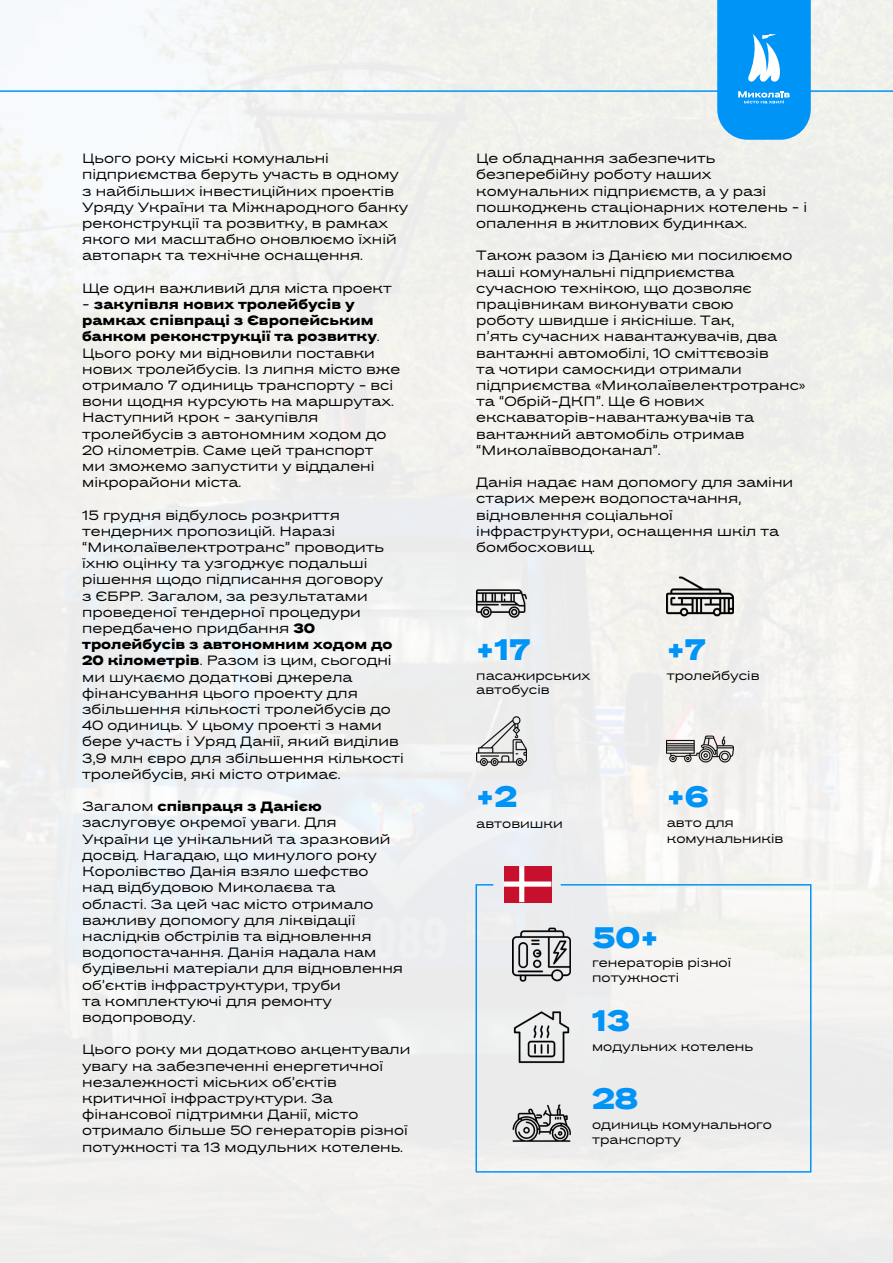
<style>
.page{position:relative;width:893px;height:1263px;background:#fff}
.page>*{position:absolute;margin:0;border:0;box-sizing:border-box;transform-origin:0 0}
.t1{font:800 29.7px "Rock Star";color:#0094f7}
.t2{font:13.5px/16.2px "Rock Star";color:#000}
.t3{font:12.3px/14.9px "Rock Star";color:#000}
.s1{font-weight:800}
</style>
<div class="page">
<img style="left:0;top:0;width:893px;height:1263px">
<hr style="left:0;top:90px;width:893px;height:2px;background:#0094f7">
<svg style="left:716px;top:0;width:95px;height:140px;background:#1fa0f7"></svg>
<svg style="left:475px;top:883px;width:337px;height:290px"></svg>
<div style="left:504px;top:866px;width:47px;height:36px;background:#c70f2e"></div>
<div style="left:504px;top:881px;width:47px;height:6px;background:#fff"></div>
<div style="left:519px;top:866px;width:5px;height:36px;background:#fff"></div>
<img style="left:512px;top:1104px;width:59px;height:38px">
<img style="left:512px;top:1009px;width:59px;height:54px">
<img style="left:512px;top:925px;width:59px;height:59px">
<img style="left:476px;top:716px;width:51px;height:50px">
<img style="left:476px;top:584px;width:51px;height:34px">
<img style="left:667px;top:733px;width:67px;height:33px">
<img style="left:667px;top:574px;width:67px;height:44px">
<p class="t2" style="left:82px;top:150px;width:328px">Цього року міські комунальні підприємства беруть участь в одному з найбільших інвестиційних проектів Уряду України та Міжнародного банку реконструкції та розвитку, в рамках якого ми масштабно оновлюємо їхній автопарк та технічне оснащення.</p>
<p class="t2" style="left:82px;top:280px;width:311px">Ще один важливий для міста проект</p>
<p class="t2" style="left:82px;top:296px;width:320px">- <span class="s1">закупівля нових тролейбусів у рамках співпраці з Європейським банком реконструкції та розвитку</span>.<br>Цього року ми відновили поставки нових тролейбусів. Із липня місто вже отримало 7 одиниць транспорту - всі вони щодня курсують на маршрутах.<br>Наступний крок - закупівля тролейбусів з автономним ходом до<br>20 кілометрів. Саме цей транспорт<br>ми зможемо запустити у віддалені мікрорайони міста.</p>
<p class="t2" style="left:82px;top:507px;width:323px">15 грудня відбулось розкриття тендерних пропозицій. Наразі “Миколаївелектротранс” проводить їхню оцінку та узгоджує подальші рішення щодо підписання договору<br>з ЄБРР. Загалом, за результатами проведеної тендерної процедури передбачено придбання <span class="s1">30 тролейбусів з автономним ходом до 20 кілометрів</span>. Разом із цим, сьогодні ми шукаємо додаткові джерела фінансування цього проекту для збільшення кількості тролейбусів до 40 одиниць. У цьому проекті з нами бере участь і Уряд Данії, який виділив 3,9 млн євро для збільшення кількості тролейбусів, які місто отримає.</p>
<p class="t2" style="left:82px;top:798px;width:322px">Загалом <span class="s1">співпраця з Данією </span>заслуговує окремої уваги. Для<br>України це унікальний та зразковий досвід. Нагадаю, що минулого року<br>Королівство Данія взяло шефство<br>над відбудовою Миколаєва та області. За цей час місто отримало важливу допомогу для ліквідації наслідків обстрілів та відновлення водопостачання. Данія надала нам будівельні матеріали для відновлення об’єктів інфраструктури, труби<br>та комплектуючі для ремонту водопроводу.</p>
<p class="t2" style="left:82px;top:1041px;width:330px">Цього року ми додатково акцентували увагу на забезпеченні енергетичної незалежності міських об’єктів критичної інфраструктури. За фінансової підтримки Данії, місто отримало більше 50 генераторів різної потужності та 13 модульних котелень.</p>
<p class="t2" style="left:476px;top:150px;width:333px">Це обладнання забезпечить безперебійну роботу наших комунальних підприємств, а у разі пошкоджень стаціонарних котелень - і опалення в житлових будинках.</p>
<p class="t2" style="left:476px;top:248px;width:331px">Також разом із Данією ми посилюємо наші комунальні підприємства сучасною технікою, що дозволяє працівникам виконувати свою<br>роботу швидше і якісніше. Так,<br>п’ять сучасних навантажувачів, два вантажні автомобілі, 10 сміттєвозів<br>та чотири самоскиди отримали підприємства «Миколаївелектротранс» та “Обрій-ДКП”. Ще 6 нових екскаваторів-навантажувачів та вантажний автомобіль отримав “Миколаївводоканал”.</p>
<p class="t2" style="left:476px;top:474px;width:318px">Данія надає нам допомогу для заміни старих мереж водопостачання, відновлення соціальної інфраструктури, оснащення шкіл та бомбосховищ.</p>
<h1 class="t1" style="left:476px;top:629px;width:55px">+17</h1>
<p class="t3" style="left:476px;top:668px;width:116px">пасажирських автобусів</p>
<h1 class="t1" style="left:667px;top:629px;width:40px">+7</h1>
<p class="t3" style="left:667px;top:668px;width:94px">тролейбусів</p>
<h1 class="t1" style="left:476px;top:777px;width:42px">+2</h1>
<p class="t3" style="left:476px;top:816px;width:88px">автовишки</p>
<h1 class="t1" style="left:667px;top:777px;width:44px">+6</h1>
<p class="t3" style="left:667px;top:815px;width:118px;line-height:16.2px">авто для комунальників</p>
<h1 class="t1" style="left:592px;top:917px;width:68px">50+</h1>
<p class="t3" style="left:592px;top:956px;width:141px">генераторів різної потужності</p>
<h1 class="t1" style="left:592px;top:1001px;width:39px">13</h1>
<p class="t3" style="left:592px;top:1039px;width:162px">модульних котелень</p>
<h1 class="t1" style="left:592px;top:1079px;width:48px">28</h1>
<p class="t3" style="left:592px;top:1117px;width:181px">одиниць комунального транспорту</p>
</div>
